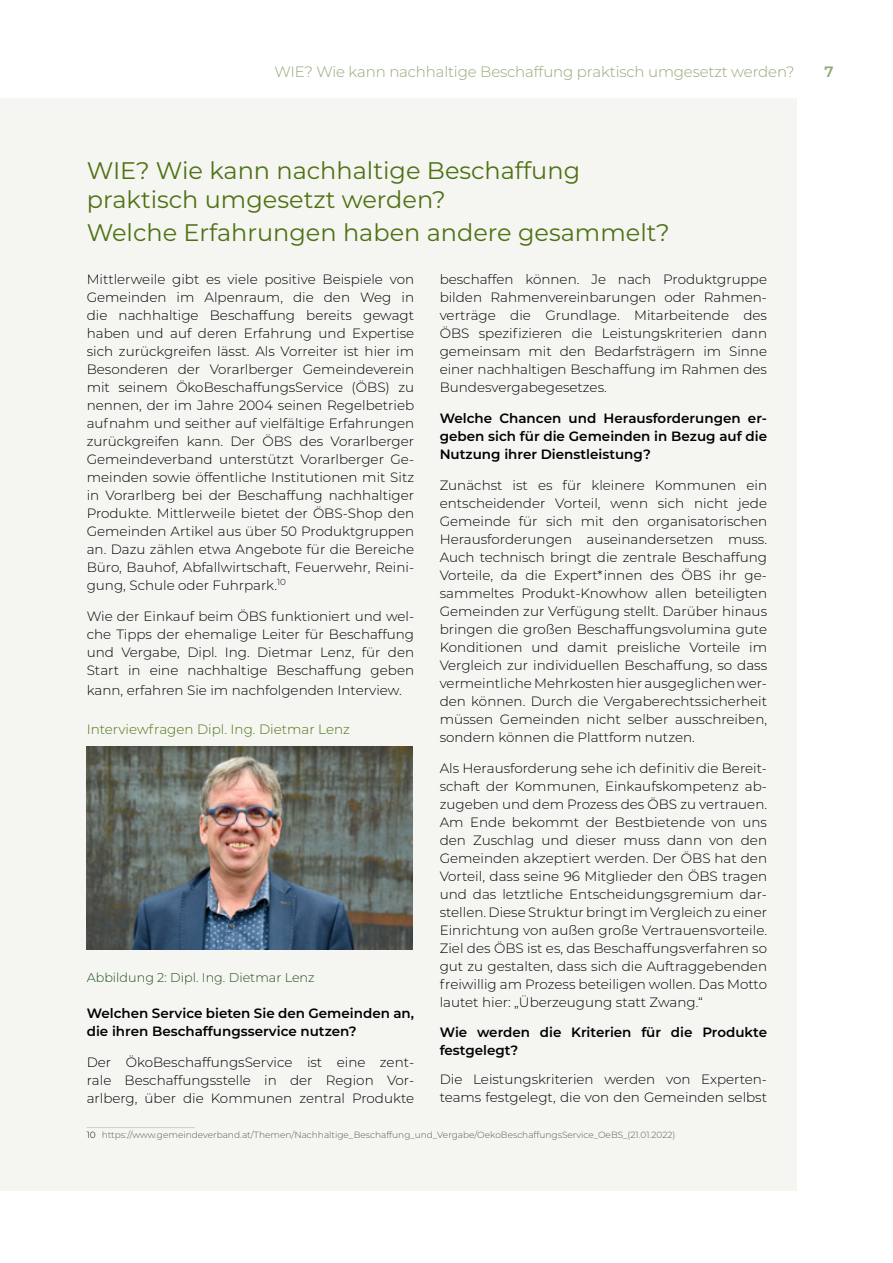
<style>
.page{position:relative;width:893px;height:1263px;background:#fff}
.page>*{position:absolute;margin:0;border:0;box-sizing:border-box;transform-origin:0 0}
.Kapitel_-_Ebene_1{font:24px/28.8px "Montserrat";color:#4f7215}
.t1{font:300 15px "Montserrat";letter-spacing:-.01em;color:#93a975}
.t2{font:600 15px "Montserrat";color:#93a975}
.LT_1-Sp{font:300 13.5px/18px "Montserrat";color:#000;text-align:justify}
.LT_1-Sp-2{font:600 13.5px/18px "Montserrat";color:#000}
.LT_-_Ueber3_-_1-Sp{font:300 13.5px "Montserrat";color:#4f7215}
.BU_-_grün_1sp{font:300 12.75px "Montserrat";color:#205018}
.Fußnote{font:300 9px "Montserrat";color:#575656}
.s1{color:#000006}
.s2{color:#000}
</style>
<div class="page">
<div style="left:0;top:98px;width:796px;height:1093px;background:#f5f6f1"></div>
<hr style="left:87px;top:1127px;width:108px;height:1px;background:#cbd2b9">
<img style="left:87px;top:746px;width:325px;height:203px">
<p class="t1" style="left:274px;top:61px;width:522px">WIE? Wie kann nachhaltige Beschaffung praktisch umgesetzt werden?</p>
<p class="t2" style="left:825px;top:61px;width:11px">7</p>
<h1 class="Kapitel_-_Ebene_1" style="left:87px;top:155px;width:495px">WIE? Wie kann nachhaltige Beschaffung praktisch umgesetzt werden?</h1>
<p class="Kapitel_-_Ebene_1" style="left:87px;top:217px;width:585px">Welche Erfahrungen haben andere gesammelt?</p>
<p class="LT_1-Sp" style="left:87px;top:270px;width:329px">Mittlerweile gibt es viele positive Beispiele von Gemeinden im Alpenraum, die den Weg in die nachhaltige Beschaffung bereits gewagt haben und auf deren Erfahrung und Expertise sich zurückgreifen lässt. Als Vorreiter ist hier im Besonderen der Vorarlberger Gemeindeverein mit seinem ÖkoBeschaffungsService (ÖBS) zu nennen, der im Jahre 2004 seinen Regelbetrieb aufnahm und seither auf vielfältige Erfahrungen zurückgreifen kann. Der ÖBS des Vorarlberger Gemeindeverband unterstützt Vorarlberger Ge&shy;meinden sowie öffentliche Institutionen mit Sitz in Vorarlberg bei der Beschaffung nachhaltiger Produkte. Mittlerweile bietet der ÖBS-Shop den Gemeinden Artikel aus über <span class="s1">50 Produktgruppen an. Dazu zählen etwa Angebote für die Bereiche Büro, Bauhof, Abfallwirtschaft, Feuerwehr, Reini&shy;gung, Schule oder Fuhrpark.</span><sup>10</sup></p>
<p class="LT_1-Sp" style="left:87px;top:607px;width:329px">Wie der Einkauf beim ÖBS funktioniert und wel&shy;che Tipps der ehemalige Leiter für Beschaffung und Vergabe, Dipl. Ing. Dietmar Lenz, für den Start in eine nachhaltige Beschaffung geben</p>
<p class="LT_1-Sp" style="left:87px;top:681px;width:316px">kann, erfahren Sie im nachfolgenden Interview.</p>
<p class="LT_-_Ueber3_-_1-Sp" style="left:87px;top:720px;width:265px">Interviewfragen Dipl. Ing. Dietmar Lenz</p>
<p class="BU_-_grün_1sp" style="left:87px;top:969px;width:229px">Abbildung 2: Dipl. Ing. Dietmar Lenz</p>
<p class="LT_1-Sp-2" style="left:87px;top:1004px;width:329px">Welchen Service bieten Sie den Gemeinden an, die ihren Beschaffungsservice nutzen?</p>
<p class="LT_1-Sp" style="left:87px;top:1053px;width:329px">Der ÖkoBeschaffungsService ist eine zent&shy;rale Beschaffungsstelle in der Region Vor&shy;arlberg, über die Kommunen zentral Produkte</p>
<p class="LT_1-Sp" style="left:440px;top:270px;width:329px">beschaffen können. Je nach Produktgruppe bilden Rahmenvereinbarungen oder Rahmen&shy;verträge die Grundlage. Mitarbeitende des ÖBS spezifizieren die Leistungskriterien dann gemeinsam mit den Bedarfsträgern im Sinne einer nachhaltigen Beschaffung im Rahmen des Bundesvergabegesetzes.</p>
<p class="LT_1-Sp-2" style="left:440px;top:409px;width:329px;text-align:justify">Welche Chancen und Herausforderungen er&shy;geben sich für die Gemeinden in Bezug auf die Nutzung ihrer Dienstleistung?</p>
<p class="LT_1-Sp" style="left:440px;top:475px;width:329px">Zunächst ist es für kleinere Kommunen ein entscheidender Vorteil, wenn sich nicht jede Gemeinde für sich mit den organisatorischen Herausforderungen auseinandersetzen muss.<br>Auch technisch bringt die zentrale Beschaffung Vorteile, da die Expert*innen des ÖBS ihr ge&shy;sammeltes Produkt-Knowhow allen beteiligten Gemeinden zur Verfügung stellt. Darüber hinaus bringen die großen Beschaffungsvolumina gute Konditionen und damit preisliche Vorteile im Vergleich zur individuellen Beschaffung, so dass vermeintliche Mehrkosten hier ausgeglichen wer&shy;den können. Durch die Vergaberechtssicherheit müssen Gemeinden nicht selber ausschreiben, sondern können die Plattform nutzen.</p>
<p class="LT_1-Sp" style="left:440px;top:758px;width:329px">Als Herausforderung sehe ich definitiv die Bereit&shy;schaft der Kommunen, Einkaufskompetenz ab&shy;zugeben und dem Prozess des ÖBS zu vertrauen.<br>Am Ende bekommt der Bestbietende von uns den Zuschlag und dieser muss dann von den Gemeinden akzeptiert werden. Der ÖBS hat den Vorteil, dass seine 96 Mitglieder den ÖBS tragen und das letztliche Entscheidungsgremium dar&shy;stellen. Diese Struktur bringt im Vergleich zu einer Einrichtung von außen große Vertrauensvorteile.<br>Ziel des ÖBS ist es, das Beschaffungsverfahren so gut zu gestalten, dass sich die Auftraggebenden freiwillig am Prozess beteiligen wollen. Das Motto lautet hier: „Überzeugung statt Zwang.“</p>
<p class="LT_1-Sp-2" style="left:440px;top:1023px;width:329px">Wie werden die Kriterien für die Produkte festgelegt?</p>
<p class="LT_1-Sp" style="left:440px;top:1070px;width:329px">Die Leistungskriterien werden von Experten&shy;teams festgelegt, die von den Gemeinden selbst</p>
<p class="Fußnote" style="left:87px;top:1129px;width:590px"><span class="s2">10</span> https://www.gemeindeverband.at/Themen/Nachhaltige_Beschaffung_und_Vergabe/OekoBeschaffungsService_OeBS_(21.01.2022)</p>
</div>
